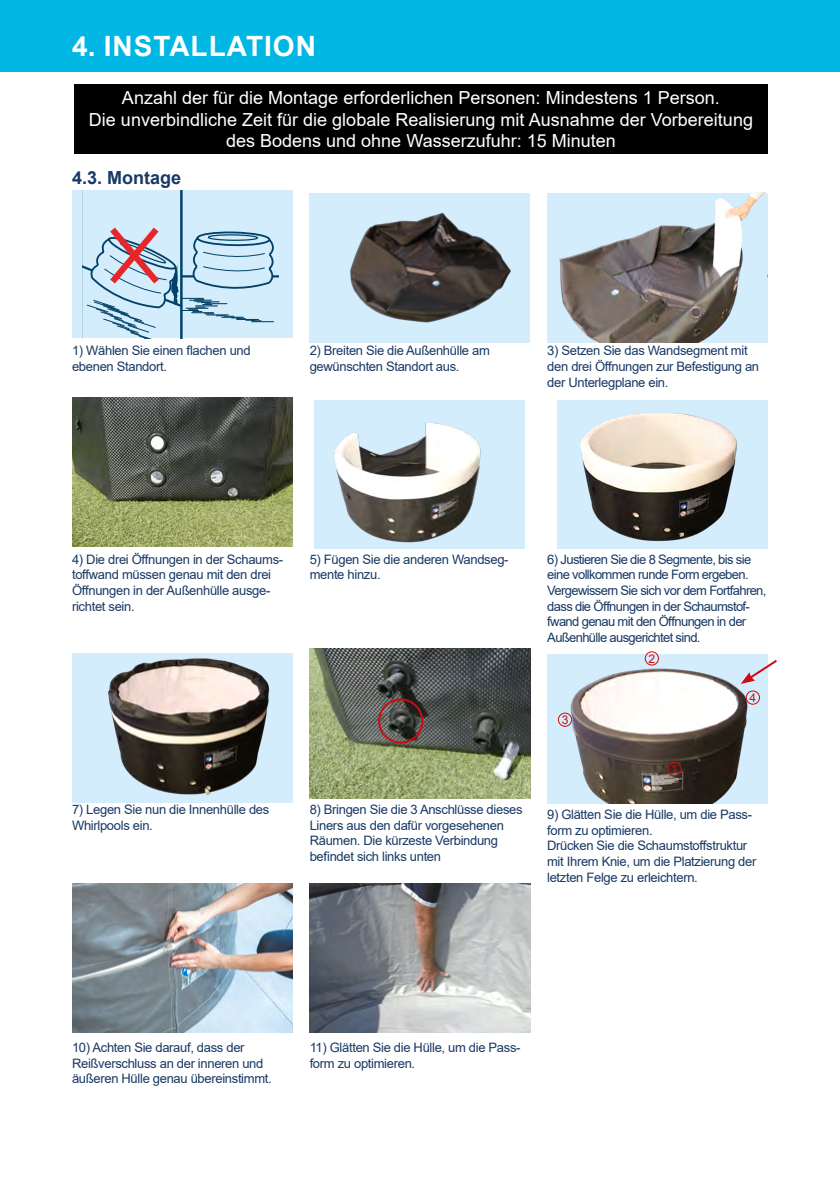
<style>
.page{position:relative;width:840px;height:1191px;background:#fff}
.page>*{position:absolute;margin:0;border:0;box-sizing:border-box;transform-origin:0 0}
.t1{font:700 28px "Arial";letter-spacing:.035em;color:#fff}
.t2{font:18px/21.6px "Arial";color:#fff;text-align:center}
.t3{font:700 18px "Arial";color:#183964}
.t4{font:13px/15.6px "Arial";letter-spacing:-.025em;color:#183964}
.t5{font:13px/15.6px "Arial";letter-spacing:-.05em;color:#183964}
.t6{font:12px "Arial";color:#ce0b10}
</style>
<div class="page">
<div style="left:0;top:0;width:839px;height:72px;background:#00b7e4"></div>
<img style="left:314px;top:400px;width:211px;height:149px">
<img style="left:72px;top:653px;width:220px;height:149px">
<img style="left:547px;top:654px;width:220px;height:149px">
<img style="left:309px;top:193px;width:221px;height:150px">
<img style="left:547px;top:193px;width:220px;height:150px">
<img style="left:557px;top:400px;width:210px;height:149px">
<img style="left:72px;top:883px;width:220px;height:149px">
<div style="left:72px;top:191px;width:220px;height:147px;background:#d4edfc"></div>
<svg style="left:82px;top:191px;width:196px;height:148px"></svg>
<img style="left:72px;top:397px;width:220px;height:150px">
<img style="left:309px;top:648px;width:221px;height:150px">
<img style="left:309px;top:883px;width:221px;height:149px">
<div style="left:74px;top:84px;width:693px;height:70px;background:#000"></div>
<div style="left:667px;top:762px;width:14px;height:14px;border:1px solid #ce0b10;border-radius:50%"></div>
<div style="left:644px;top:651px;width:14px;height:14px;border:1px solid #ce0b10;border-radius:50%"></div>
<div style="left:557px;top:712px;width:14px;height:15px;border:1px solid #ce0b10;border-radius:50%"></div>
<div style="left:745px;top:690px;width:14px;height:14px;border:1px solid #ce0b10;border-radius:50%"></div>
<svg style="left:740px;top:658px;width:37px;height:26px"></svg>
<div style="left:378px;top:698px;width:45px;height:45px;border:2px solid #ce0b10;border-radius:50%"></div>
<h1 class="t1" style="left:72px;top:26px;width:245px">4. INSTALLATION</h1>
<h2 class="t2" style="left:89px;top:87px;width:665px">Anzahl der für die Montage erforderlichen Personen: Mindestens 1 Person.<br>Die unverbindliche Zeit für die globale Realisierung mit Ausnahme der Vorbereitung des Bodens und ohne Wasserzufuhr: 15 Minuten</h2>
<h2 class="t3" style="left:72px;top:165px;width:111px">4.3. Montage</h2>
<p class="t4" style="left:72px;top:343px;width:180px">1) Wählen Sie einen flachen und ebenen Standort.</p>
<p class="t4" style="left:309px;top:343px;width:181px">2) Breiten Sie die Außenhülle am gewünschten Standort aus.</p>
<p class="t4" style="left:547px;top:343px;width:213px">3) Setzen Sie das Wandsegment mit den drei Öffnungen zur Befestigung an der Unterlegplane ein.</p>
<p class="t4" style="left:72px;top:551px;width:212px">4) Die drei Öffnungen in der Schaums&shy;toffwand müssen genau mit den drei<br>Öffnungen in der Außenhülle ausge&shy;richtet sein.</p>
<p class="t4" style="left:309px;top:551px;width:200px">5) Fügen Sie die anderen Wandseg&shy;mente hinzu.</p>
<p class="t4" style="left:72px;top:801px;width:199px">7) Legen Sie nun die Innenhülle des<br>Whirlpools ein.</p>
<p class="t4" style="left:309px;top:801px;width:214px">8) Bringen Sie die 3 Anschlüsse dieses<br>Liners aus den dafür vorgesehenen<br>Räumen. Die kürzeste Verbindung befindet sich links unten</p>
<p class="t5" style="left:547px;top:551px;width:220px">6) Justieren Sie die 8 Segmente, bis sie eine vollkommen runde Form ergeben.<br>Vergewissern Sie sich vor dem Fortfahren, dass die Öffnungen in der Schaumstof&shy;fwand genau mit den Öffnungen in der Außenhülle ausgerichtet sind.</p>
<p class="t6" style="left:561px;top:711px;width:8px">3</p>
<p class="t6" style="left:648px;top:650px;width:8px">2</p>
<p class="t6" style="left:670px;top:761px;width:8px">1</p>
<p class="t6" style="left:749px;top:689px;width:8px">4</p>
<p class="t4" style="left:547px;top:806px;width:211px">9) Glätten Sie die Hülle, um die Pass&shy;form zu optimieren.<br>Drücken Sie die Schaumstoffstruktur mit Ihrem Knie, um die Platzierung der letzten Felge zu erleichtern.</p>
<p class="t4" style="left:72px;top:1039px;width:201px">10) Achten Sie darauf, dass der<br>Reißverschluss an der inneren und äußeren Hülle genau übereinstimmt.</p>
<p class="t4" style="left:309px;top:1039px;width:212px">11) Glätten Sie die Hülle, um die Pass&shy;form zu optimieren.</p>
</div>
